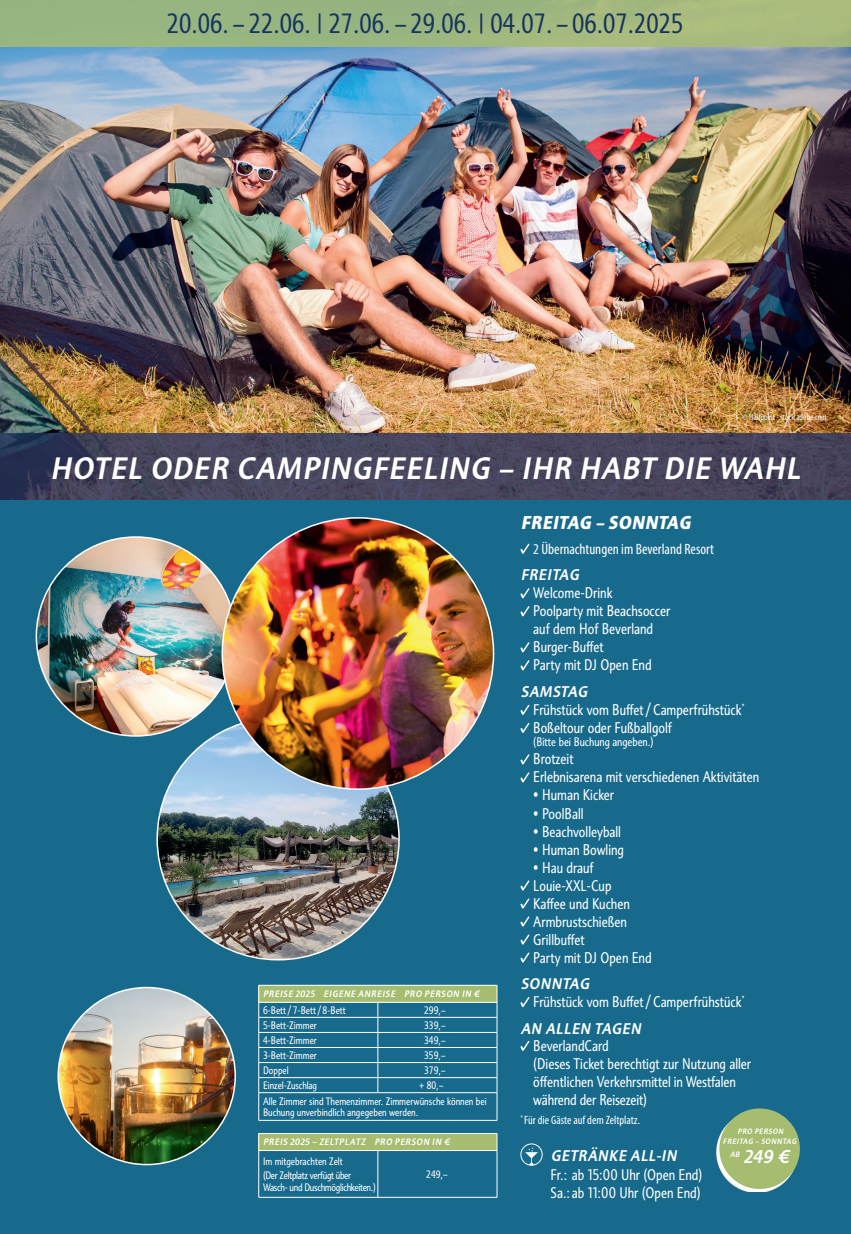
<style>
.page{position:relative;width:851px;height:1234px;background:#fff}
.page>*{position:absolute;margin:0;border:0;box-sizing:border-box;transform-origin:0 0}
.t1{font:italic 500 30px "Informa Pro";letter-spacing:.03em;color:#fff}
.t2{font:condensed 27px "Informa Pro";color:#18345e}
.t3{font:italic 700 18px "Informa Pro";letter-spacing:.03em;color:#fff}
.t4{font:italic 500 18px "Informa Pro";color:#fff}
.t5{font:condensed 15px/18px "Informa Pro";color:#fff}
.t6{font:italic 500 15px "Informa Pro";letter-spacing:.03em;color:#fff}
.t7{font:condensed 15px "Myriad Pro";color:#fff}
.t8{font:condensed 12px "Myriad Pro";color:#fff}
.t9{font:condensed 12px "Informa Pro";color:#fff}
.t10{font:condensed 10.5px/16px "Informa Pro";color:#fff}
.t11{font:condensed 10.5px/14.1px "Informa Pro";letter-spacing:-.025em;color:#fff}
.t12{font:condensed 10.5px "Informa Pro";letter-spacing:-.03em;color:#fff}
.t13{font:condensed 10.5px "Informa Pro";letter-spacing:-.02em;color:#fff}
.t14{font:italic 500 9px "Informa Pro";letter-spacing:.055em;color:#fff}
.t15{font:condensed 9px "Myriad Pro";color:#fff}
.t16{font:italic 500 7.5px/10.6px "Informa Pro";letter-spacing:.05em;color:#fff;text-align:center}
.s1{font-weight:500;font-style:italic;font-stretch:normal}
</style>
<div class="page">
<div style="left:0;top:159px;width:850px;height:1074px;background:#186a8c"></div>
<img style="left:0;top:0;width:850px;height:499px">
<div style="left:259px;top:985px;width:238px;height:17px;background:#a6bc6f"></div>
<hr style="left:258px;top:984px;width:120px;height:1px;background:#fff">
<hr style="left:378px;top:984px;width:119px;height:1px;background:#fff">
<hr style="left:258px;top:1001px;width:120px;height:1px;background:#fff">
<hr style="left:378px;top:1001px;width:119px;height:1px;background:#fff">
<hr style="left:258px;top:1016px;width:120px;height:1px;background:#fff">
<hr style="left:378px;top:1016px;width:119px;height:1px;background:#fff">
<hr style="left:258px;top:1031px;width:120px;height:1px;background:#fff">
<hr style="left:378px;top:1031px;width:119px;height:1px;background:#fff">
<hr style="left:258px;top:1046px;width:120px;height:1px;background:#fff">
<hr style="left:378px;top:1046px;width:119px;height:1px;background:#fff">
<hr style="left:258px;top:1062px;width:120px;height:1px;background:#fff">
<hr style="left:378px;top:1062px;width:119px;height:1px;background:#fff">
<hr style="left:258px;top:1077px;width:120px;height:1px;background:#fff">
<hr style="left:378px;top:1077px;width:119px;height:1px;background:#fff">
<svg style="left:377px;top:1002px;width:1px;height:90px"></svg>
<hr style="left:258px;top:1092px;width:120px;height:1px;background:#fff">
<svg style="left:258px;top:985px;width:1px;height:134px"></svg>
<hr style="left:378px;top:1092px;width:119px;height:1px;background:#fff">
<svg style="left:496px;top:985px;width:1px;height:134px"></svg>
<hr style="left:258px;top:1119px;width:120px;height:1px;background:#fff">
<hr style="left:378px;top:1119px;width:119px;height:1px;background:#fff">
<div style="left:259px;top:1133px;width:238px;height:17px;background:#a6bc6f"></div>
<hr style="left:258px;top:1132px;width:120px;height:1px;background:#fff">
<svg style="left:258px;top:1133px;width:1px;height:16px"></svg>
<hr style="left:378px;top:1132px;width:119px;height:1px;background:#fff">
<svg style="left:496px;top:1133px;width:1px;height:16px"></svg>
<hr style="left:258px;top:1149px;width:120px;height:1px;background:#fff">
<hr style="left:258px;top:1150px;width:1px;height:46px;background:#fff">
<hr style="left:378px;top:1149px;width:119px;height:1px;background:#fff">
<hr style="left:377px;top:1150px;width:1px;height:46px;background:#fff">
<hr style="left:496px;top:1150px;width:1px;height:46px;background:#fff">
<hr style="left:258px;top:1196px;width:120px;height:1px;background:#fff">
<hr style="left:378px;top:1196px;width:119px;height:1px;background:#fff">
<img style="left:58px;top:987px;width:177px;height:177px;border-radius:88px">
<img style="left:36px;top:537px;width:199px;height:198px;border-radius:99px">
<svg style="left:520px;top:543px;width:9px;height:11px"></svg>
<svg style="left:520px;top:588px;width:9px;height:10px"></svg>
<svg style="left:520px;top:606px;width:9px;height:10px"></svg>
<svg style="left:520px;top:642px;width:9px;height:10px"></svg>
<svg style="left:520px;top:660px;width:9px;height:10px"></svg>
<svg style="left:520px;top:704px;width:9px;height:11px"></svg>
<svg style="left:520px;top:722px;width:9px;height:11px"></svg>
<svg style="left:520px;top:754px;width:9px;height:10px"></svg>
<svg style="left:520px;top:772px;width:9px;height:10px"></svg>
<svg style="left:520px;top:880px;width:9px;height:10px"></svg>
<svg style="left:520px;top:898px;width:9px;height:10px"></svg>
<svg style="left:520px;top:916px;width:9px;height:10px"></svg>
<svg style="left:520px;top:934px;width:9px;height:10px"></svg>
<svg style="left:520px;top:952px;width:9px;height:10px"></svg>
<svg style="left:520px;top:997px;width:9px;height:10px"></svg>
<svg style="left:520px;top:1040px;width:9px;height:10px"></svg>
<svg style="left:525px;top:1147px;width:13px;height:17px"></svg>
<div style="left:520px;top:1143px;width:22px;height:22px;border:1px solid #fff;border-radius:50%"></div>
<img style="left:716px;top:1110px;width:81px;height:81px">
<div style="left:719px;top:1108px;width:80px;height:80px;background:#a6bc6f;border-radius:50%"></div>
<img style="left:157px;top:717px;width:242px;height:242px;border-radius:121px">
<img style="left:222px;top:517px;width:271px;height:272px;border-radius:136px">
<h2 class="t2" style="left:167px;top:7px;width:518px">20.06. – 22.06. | 27.06. – 29.06. | 04.07. – 06.07.2025</h2>
<p class="t15" style="left:741px;top:411px;width:87px">© Halfpoint - stock.adobe.com</p>
<h1 class="t1" style="left:50px;top:450px;width:751px">HOTEL ODER CAMPINGFEELING – IHR HABT DIE WAHL</h1>
<p class="t14" style="left:263px;top:988px;width:218px">PREISE 2025 EIGENE ANREISE PRO PERSON IN €</p>
<p class="t10" style="left:263px;top:1001px;width:84px">6-Bett / 7-Bett / 8-Bett</p>
<p class="t10" style="left:424px;top:1001px;width:23px">299,–</p>
<p class="t10" style="left:263px;top:1016px;width:55px">5-Bett-Zimmer</p>
<p class="t10" style="left:424px;top:1016px;width:23px">339,–</p>
<p class="t10" style="left:263px;top:1031px;width:55px">4-Bett-Zimmer</p>
<p class="t10" style="left:424px;top:1031px;width:23px">349,–</p>
<p class="t10" style="left:263px;top:1046px;width:55px">3-Bett-Zimmer</p>
<p class="t10" style="left:424px;top:1046px;width:23px">359,–</p>
<p class="t10" style="left:263px;top:1061px;width:27px">Doppel</p>
<p class="t10" style="left:424px;top:1061px;width:23px">379,–</p>
<p class="t13" style="left:263px;top:1078px;width:55px">Einzel-Zuschlag</p>
<p class="t10" style="left:263px;top:1077px;width:225px;text-indent:156px">+ 80,–<br>Alle Zimmer sind Themenzimmer. Zimmerwünsche können bei</p>
<p class="t10" style="left:263px;top:1103px;width:157px">Buchung unverbindlich angegeben werden.</p>
<p class="t14" style="left:263px;top:1136px;width:188px">PREIS 2025 – ZELTPLATZ PRO PERSON IN €</p>
<p class="t11" style="left:263px;top:1153px;width:90px">Im mitgebrachten Zelt (Der Zeltplatz verfügt über</p>
<p class="t12" style="left:263px;top:1180px;width:114px">Wasch- und Duschmöglichkeiten.)</p>
<p class="t10" style="left:426px;top:1165px;width:23px">249,–</p>
<p class="t3" style="left:520px;top:511px;width:171px">FREITAG – SONNTAG</p>
<p class="t7" style="left:533px;top:539px;width:182px">2 Übernachtungen im Beverland Resort</p>
<p class="t6" style="left:520px;top:565px;width:60px">FREITAG</p>
<p class="t5" style="left:533px;top:583px;width:138px">Welcome-Drink<br>Poolparty mit Beachsoccer auf dem Hof Beverland<br>Burger-Buffet<br>Party mit DJ Open End</p>
<p class="t5" style="left:533px;top:682px;width:212px;text-indent:-13px"><span class="s1">SAMSTAG<br></span>Frühstück vom Buffet / Camperfrühstück<sup>*<br></sup>Boßeltour oder Fußballgolf</p>
<p class="t9" style="left:533px;top:734px;width:122px">(Bitte bei Buchung angeben.)</p>
<p class="t5" style="left:533px;top:749px;width:227px">Brotzeit<br>Erlebnisarena mit verschiedenen Aktivitäten</p>
<p class="t5" style="left:533px;top:785px;width:82px">• Human Kicker</p>
<p class="t5" style="left:533px;top:803px;width:52px">• PoolBall</p>
<p class="t5" style="left:533px;top:821px;width:89px">• Beachvolleyball</p>
<p class="t5" style="left:533px;top:839px;width:92px">• Human Bowling</p>
<p class="t5" style="left:533px;top:857px;width:120px">• Hau drauf<br>Louie-XXL-Cup<br>Kaffee und Kuchen<br>Armbrustschießen<br>Grillbuffet<br>Party mit DJ Open End</p>
<p class="t5" style="left:533px;top:974px;width:212px;text-indent:-13px"><span class="s1">SONNTAG<br></span>Frühstück vom Buffet / Camperfrühstück<sup>*</sup></p>
<p class="t6" style="left:520px;top:1018px;width:122px">AN ALLEN TAGEN</p>
<p class="t5" style="left:533px;top:1036px;width:219px">BeverlandCard<br>(Dieses Ticket berechtigt zur Nutzung aller öffentlichen Verkehrsmittel in Westfalen während der Reisezeit)</p>
<p class="t8" style="left:520px;top:1112px;width:121px"><sup>*</sup> Für die Gäste auf dem Zeltplatz.</p>
<p class="t6" style="left:550px;top:1146px;width:127px">GETRÄNKE ALL-IN</p>
<p class="t5" style="left:550px;top:1164px;width:153px">Fr.: ab 15:00 Uhr (Open End)<br>Sa.: ab 11:00 Uhr (Open End)</p>
<p class="t16" style="left:722px;top:1125px;width:75px">PRO PERSON<br>FREITAG – SONNTAG</p>
<p class="t16" style="left:730px;top:1148px;width:11px">AB</p>
<p class="t4" style="left:743px;top:1145px;width:47px">249 €</p>
</div>
